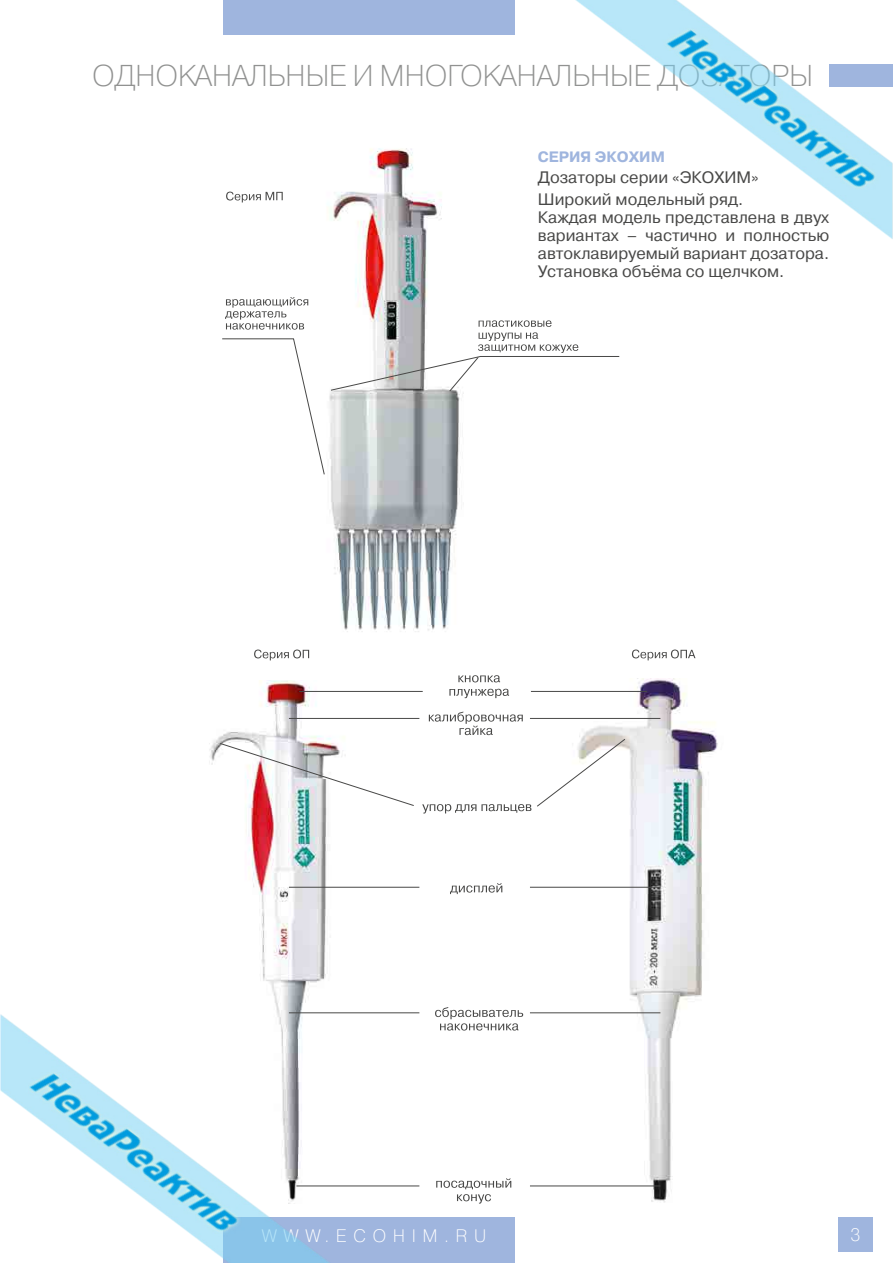
<style>
.page{position:relative;width:893px;height:1263px;background:#fff}
.page>*{position:absolute;margin:0;border:0;box-sizing:border-box;transform-origin:0 0}
.t1{font:30px "Pragmatica Light C";letter-spacing:-.02em;color:#919291}
.t2{font:18px "Pragmatica Light C";letter-spacing:.36em;color:#fff}
.t3{font:16.5px/18px "Pragmatica C";color:#484847}
.t4{font:700 15px "Pragmatica C";color:#9fb5de}
</style>
<div class="page">
<img style="left:0;top:0;width:893px;height:1263px">
<h1 class="t1" style="left:92px;top:59px;width:723px">ОДНОКАНАЛЬНЫЕ И МНОГОКАНАЛЬНЫЕ ДОЗАТОРЫ</h1>
<p class="t4" style="left:538px;top:148px;width:129px">СЕРИЯ ЭКОХИМ</p>
<p class="t3" style="left:538px;top:166px;width:222px;line-height:22.5px">Дозаторы серии «ЭКОХИМ»<br>Широкий модельный ряд.</p>
<p class="t3" style="left:538px;top:208px;width:293px;text-align:justify">Каждая модель представлена в двух вариантах – частично и полностью автоклавируемый вариант дозатора.<br>Установка объёма со щелчком.</p>
<p class="t2" style="left:262px;top:1226px;width:226px">WWW.ECOHIM.RU</p>
<p class="t2" style="left:850px;top:1225px;width:12px">3</p>
</div>
